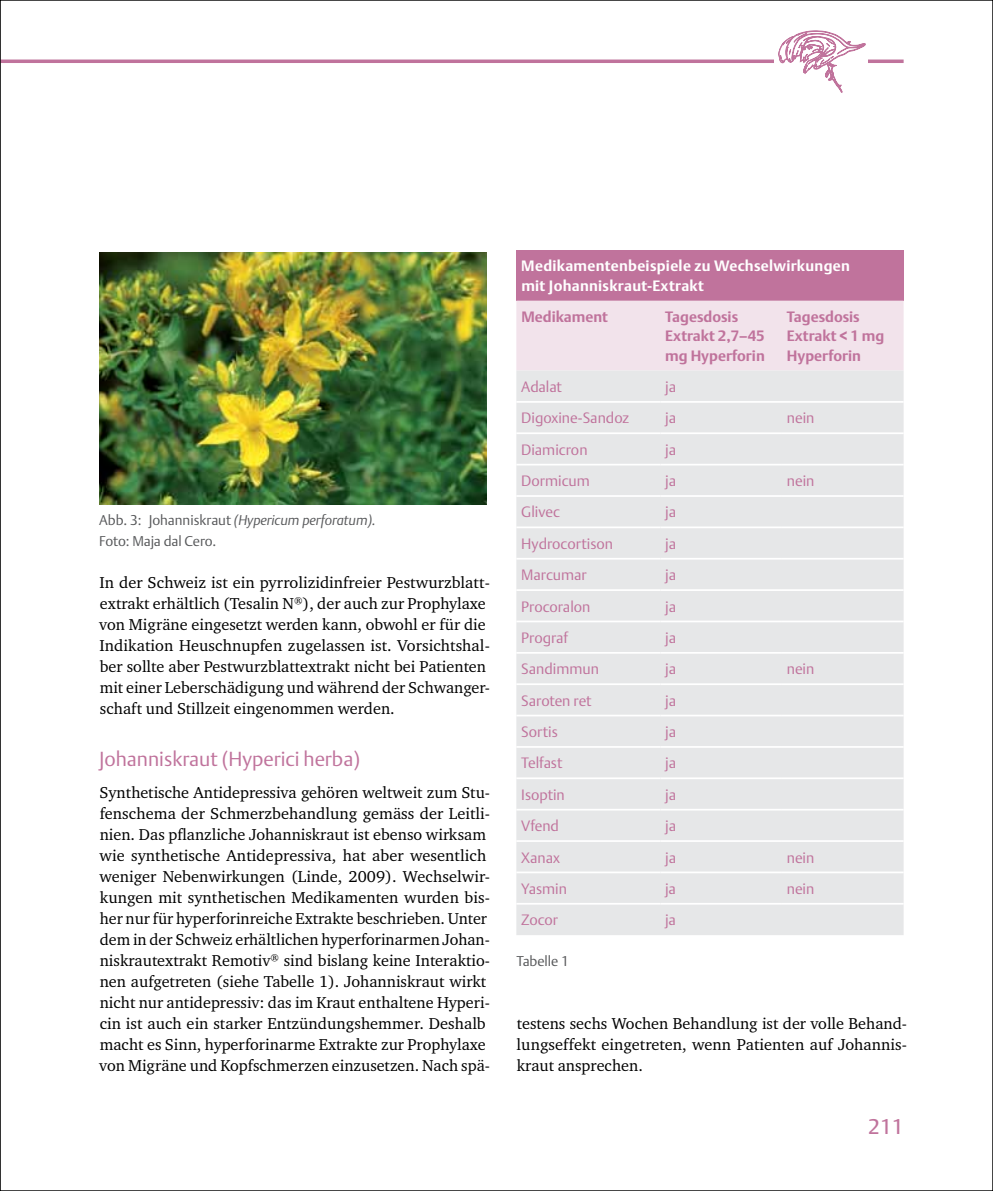
<style>
.page{position:relative;width:993px;height:1191px;background:#fff}
.page>*{position:absolute;margin:0;border:0;box-sizing:border-box;transform-origin:0 0}
.t1{font:21px "DTL Argo T";color:#c0739c}
.t2{font:300 20.12px "DTL Argo T";color:#c0739c}
.t3{font:16.1px/21px "Charter ITC";color:#000}
.t4{font:300 14.88px "DTL Argo T";color:#c0739c}
.t5{font:700 14.88px/19.2px "DTL Argo T";color:#c0739c}
.t6{font:700 14.88px/19.2px "DTL Argo T";letter-spacing:.02em;color:#fff}
.t7{font:300 14px/21px "DTL Argo T";letter-spacing:-.01em;color:#58595b}
.s1{font-style:italic}
</style>
<div class="page">
<hr style="left:0;top:60px;width:903px;height:3px;background:#c0739c">
<svg style="left:778px;top:31px;width:88px;height:62px"></svg>
<img style="left:99px;top:252px;width:387px;height:252px">
<div style="left:516px;top:250px;width:387px;height:51px;background:#c0739c"></div>
<div style="left:516px;top:301px;width:387px;height:69px;background:#f2e3eb"></div>
<div style="left:516px;top:370px;width:387px;height:565px;background:#e6e7e8"></div>
<hr style="left:516px;top:401px;width:144px;height:2px;background:#fff">
<hr style="left:660px;top:401px;width:121px;height:2px;background:#fff">
<hr style="left:781px;top:401px;width:122px;height:2px;background:#fff">
<hr style="left:516px;top:432px;width:144px;height:2px;background:#fff">
<hr style="left:660px;top:432px;width:121px;height:2px;background:#fff">
<hr style="left:781px;top:432px;width:122px;height:2px;background:#fff">
<hr style="left:516px;top:464px;width:144px;height:1px;background:#fff">
<hr style="left:660px;top:464px;width:121px;height:1px;background:#fff">
<hr style="left:781px;top:464px;width:122px;height:1px;background:#fff">
<hr style="left:516px;top:495px;width:144px;height:2px;background:#fff">
<hr style="left:660px;top:495px;width:121px;height:2px;background:#fff">
<hr style="left:781px;top:495px;width:122px;height:2px;background:#fff">
<hr style="left:516px;top:526px;width:144px;height:2px;background:#fff">
<hr style="left:660px;top:526px;width:121px;height:2px;background:#fff">
<hr style="left:781px;top:526px;width:122px;height:2px;background:#fff">
<hr style="left:516px;top:558px;width:144px;height:1px;background:#fff">
<hr style="left:660px;top:558px;width:121px;height:1px;background:#fff">
<hr style="left:781px;top:558px;width:122px;height:1px;background:#fff">
<hr style="left:516px;top:589px;width:144px;height:2px;background:#fff">
<hr style="left:660px;top:589px;width:121px;height:2px;background:#fff">
<hr style="left:781px;top:589px;width:122px;height:2px;background:#fff">
<hr style="left:516px;top:620px;width:144px;height:2px;background:#fff">
<hr style="left:660px;top:620px;width:121px;height:2px;background:#fff">
<hr style="left:781px;top:620px;width:122px;height:2px;background:#fff">
<hr style="left:516px;top:652px;width:144px;height:1px;background:#fff">
<hr style="left:660px;top:652px;width:121px;height:1px;background:#fff">
<hr style="left:781px;top:652px;width:122px;height:1px;background:#fff">
<hr style="left:516px;top:683px;width:144px;height:2px;background:#fff">
<hr style="left:660px;top:683px;width:121px;height:2px;background:#fff">
<hr style="left:781px;top:683px;width:122px;height:2px;background:#fff">
<hr style="left:516px;top:714px;width:144px;height:2px;background:#fff">
<hr style="left:660px;top:714px;width:121px;height:2px;background:#fff">
<hr style="left:781px;top:714px;width:122px;height:2px;background:#fff">
<hr style="left:516px;top:746px;width:144px;height:2px;background:#fff">
<hr style="left:660px;top:746px;width:121px;height:2px;background:#fff">
<hr style="left:781px;top:746px;width:122px;height:2px;background:#fff">
<hr style="left:516px;top:777px;width:144px;height:2px;background:#fff">
<hr style="left:660px;top:777px;width:121px;height:2px;background:#fff">
<hr style="left:781px;top:777px;width:122px;height:2px;background:#fff">
<hr style="left:516px;top:809px;width:144px;height:1px;background:#fff">
<hr style="left:660px;top:809px;width:121px;height:1px;background:#fff">
<hr style="left:781px;top:809px;width:122px;height:1px;background:#fff">
<hr style="left:516px;top:840px;width:144px;height:2px;background:#fff">
<hr style="left:660px;top:840px;width:121px;height:2px;background:#fff">
<hr style="left:781px;top:840px;width:122px;height:2px;background:#fff">
<hr style="left:516px;top:871px;width:144px;height:2px;background:#fff">
<hr style="left:660px;top:871px;width:121px;height:2px;background:#fff">
<hr style="left:781px;top:871px;width:122px;height:2px;background:#fff">
<hr style="left:516px;top:903px;width:144px;height:1px;background:#fff">
<hr style="left:660px;top:903px;width:121px;height:1px;background:#fff">
<hr style="left:781px;top:903px;width:122px;height:1px;background:#fff">
<p class="t7" style="left:99px;top:509px;width:278px">Abb. 3: Johanniskraut <span class="s1">(Hypericum perforatum).<br></span>Foto: Maja dal Cero.</p>
<p class="t3" style="left:99px;top:572px;width:392px">In der Schweiz ist ein pyrrolizidinfreier Pestwurzblatt&shy;extrakt erhältlich (Tesalin N<sup>®</sup>), der auch zur Prophylaxe von Migräne eingesetzt werden kann, obwohl er für die Indikation Heuschnupfen zugelassen ist. Vorsichtshal&shy;ber sollte aber Pestwurzblattextrakt nicht bei Patienten mit einer Leberschädigung und während der Schwanger&shy;schaft und Stillzeit eingenommen werden.</p>
<p class="t2" style="left:99px;top:747px;width:262px">Johanniskraut (Hyperici herba)</p>
<p class="t3" style="left:99px;top:782px;width:392px">Synthetische Antidepressiva gehören weltweit zum Stu&shy;fenschema der Schmerzbehandlung gemäss der Leitli&shy;nien. Das pflanzliche Johanniskraut ist ebenso wirksam wie synthetische Antidepressiva, hat aber wesentlich weniger Nebenwirkungen (Linde, 2009). Wechselwir&shy;kungen mit synthetischen Medikamenten wurden bis&shy;her nur für hyperforinreiche Extrakte beschrieben. Unter dem in der Schweiz erhältlichen hyperforinarmen Johan&shy;niskrautextrakt Remotiv<sup>®</sup> sind bislang keine Interaktio&shy;nen aufgetreten (siehe Tabelle 1). Johanniskraut wirkt nicht nur antidepressiv: das im Kraut enthaltene Hyperi&shy;cin ist auch ein starker Entzündungshemmer. Deshalb macht es Sinn, hyperforinarme Extrakte zur Prophylaxe von Migräne und Kopfschmerzen einzusetzen. Nach spä-</p>
<p class="t6" style="left:521px;top:256px;width:330px">Medikamentenbeispiele zu Wechselwirkungen mit Johanniskraut-Extrakt</p>
<p class="t5" style="left:521px;top:307px;width:88px">Medikament</p>
<p class="t5" style="left:665px;top:307px;width:101px">Tagesdosis<br>Extrakt 2,7–45 mg Hyperforin</p>
<p class="t5" style="left:786px;top:307px;width:99px">Tagesdosis<br>Extrakt &lt; 1 mg<br>Hyperforin</p>
<p class="t4" style="left:521px;top:378px;width:42px">Adalat</p>
<p class="t4" style="left:665px;top:378px;width:12px">ja</p>
<p class="t4" style="left:521px;top:409px;width:109px">Digoxine-Sandoz</p>
<p class="t4" style="left:665px;top:409px;width:12px">ja</p>
<p class="t4" style="left:786px;top:409px;width:29px">nein</p>
<p class="t4" style="left:521px;top:440px;width:68px">Diamicron</p>
<p class="t4" style="left:665px;top:440px;width:12px">ja</p>
<p class="t4" style="left:521px;top:472px;width:70px">Dormicum</p>
<p class="t4" style="left:665px;top:472px;width:12px">ja</p>
<p class="t4" style="left:786px;top:472px;width:29px">nein</p>
<p class="t4" style="left:521px;top:503px;width:40px">Glivec</p>
<p class="t4" style="left:665px;top:503px;width:12px">ja</p>
<p class="t4" style="left:521px;top:534px;width:93px">Hydrocortison</p>
<p class="t4" style="left:665px;top:534px;width:12px">ja</p>
<p class="t4" style="left:521px;top:566px;width:67px">Marcumar</p>
<p class="t4" style="left:665px;top:566px;width:12px">ja</p>
<p class="t4" style="left:521px;top:597px;width:71px">Procoralon</p>
<p class="t4" style="left:665px;top:597px;width:12px">ja</p>
<p class="t4" style="left:521px;top:629px;width:48px">Prograf</p>
<p class="t4" style="left:665px;top:629px;width:12px">ja</p>
<p class="t4" style="left:521px;top:660px;width:79px">Sandimmun</p>
<p class="t4" style="left:665px;top:660px;width:12px">ja</p>
<p class="t4" style="left:786px;top:660px;width:29px">nein</p>
<p class="t4" style="left:521px;top:691px;width:72px">Saroten ret</p>
<p class="t4" style="left:665px;top:691px;width:12px">ja</p>
<p class="t4" style="left:521px;top:723px;width:38px">Sortis</p>
<p class="t4" style="left:665px;top:723px;width:12px">ja</p>
<p class="t4" style="left:521px;top:754px;width:43px">Telfast</p>
<p class="t4" style="left:665px;top:754px;width:12px">ja</p>
<p class="t4" style="left:521px;top:785px;width:45px">Isoptin</p>
<p class="t4" style="left:665px;top:785px;width:12px">ja</p>
<p class="t4" style="left:521px;top:817px;width:39px">Vfend</p>
<p class="t4" style="left:665px;top:817px;width:12px">ja</p>
<p class="t4" style="left:521px;top:848px;width:40px">Xanax</p>
<p class="t4" style="left:665px;top:848px;width:12px">ja</p>
<p class="t4" style="left:786px;top:848px;width:29px">nein</p>
<p class="t4" style="left:521px;top:879px;width:47px">Yasmin</p>
<p class="t4" style="left:665px;top:879px;width:12px">ja</p>
<p class="t4" style="left:786px;top:879px;width:29px">nein</p>
<p class="t4" style="left:521px;top:911px;width:38px">Zocor</p>
<p class="t4" style="left:665px;top:911px;width:12px">ja</p>
<p class="t7" style="left:516px;top:950px;width:54px">Tabelle 1</p>
<p class="t3" style="left:516px;top:1013px;width:392px;text-align:justify">testens sechs Wochen Behandlung ist der volle Behand&shy;lungseffekt eingetreten, wenn Patienten auf Johannis&shy;kraut ansprechen.</p>
<h1 class="t1" style="left:868px;top:1114px;width:37px">211</h1>
</div>
